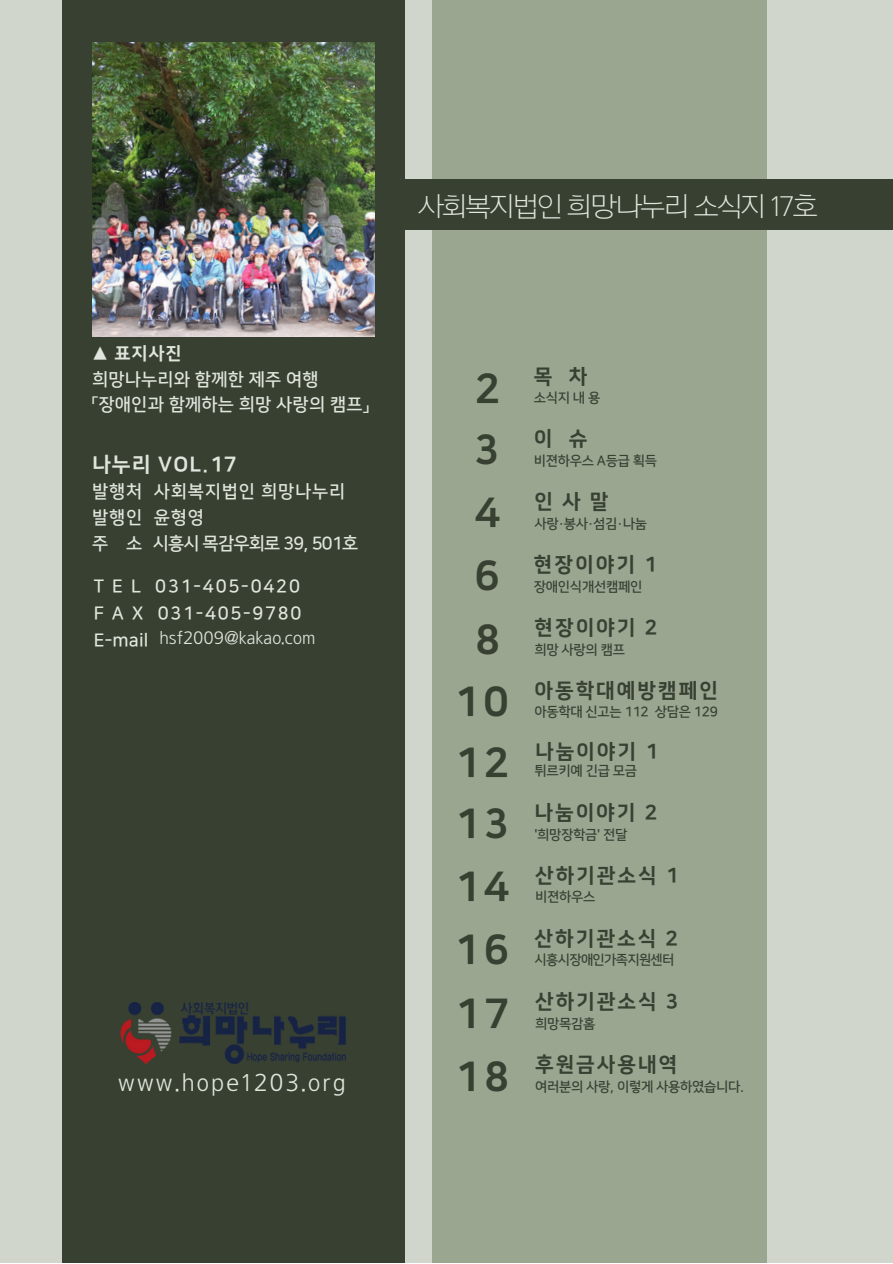
<style>
.page{position:relative;width:893px;height:1264px;background:#fff}
.page>*{position:absolute;margin:0;border:0;box-sizing:border-box;transform-origin:0 0}
.t1{font:40.8px "Nanum Square EB";letter-spacing:.1em;color:#384032}
.t2{font:28.5px "Arita dotum Light OTF";letter-spacing:-.065em;color:#e1e6dd}
.t3{font:24.45px "Arita dotum Medium OTF";letter-spacing:.09em;color:#e1e6dd}
.t4{font:20.7px "Nanum Square EB";letter-spacing:.05em;color:#e1e6dd}
.t5{font:20.4px "Nanum Square EB";letter-spacing:.1em;color:#384032}
.t6{font:18px "Nanum Square B";letter-spacing:.095em;color:#e1e6dd}
.t7{font:18px "Arita dotum Medium OTF";color:#e1e6dd}
.t8{font:17.7px "Nanum Square B";letter-spacing:.015em;color:#e1e6dd}
.t9{font:17.7px "Nanum Square B";letter-spacing:-.04em;color:#e1e6dd}
.t10{font:17.7px "Nanum Square B";letter-spacing:.05em;color:#e1e6dd}
.t11{font:17.7px "Nanum Square EB";color:#e1e6dd}
.t12{font:13.5px "Nanum Square B";letter-spacing:-.02em;color:#384032}
.t13{font:13.5px "Nanum Square B";letter-spacing:-.05em;color:#384032}
</style>
<div class="page">
<div style="left:0;top:0;width:892px;height:1262px;background:#d0d6cc"></div>
<div style="left:62px;top:0;width:342px;height:1262px;background:#384032"></div>
<img style="left:92px;top:43px;width:282px;height:293px">
<div style="left:432px;top:0;width:335px;height:1262px;background:#9ba691"></div>
<div style="left:387px;top:179px;width:505px;height:51px;background:#384032"></div>
<img style="left:120px;top:1002px;width:226px;height:61px">
<p class="t2" style="left:418px;top:193px;width:401px">사회복지법인 희망나누리 소식지 17호</p>
<p class="t11" style="left:92px;top:344px;width:91px">▲ 표지사진</p>
<p class="t8" style="left:92px;top:369px;width:228px">희망나누리와 함께한 제주 여행</p>
<p class="t8" style="left:92px;top:395px;width:278px">「장애인과 함께하는 희망 사랑의 캠프」</p>
<p class="t4" style="left:92px;top:453px;width:146px">나누리 VOL.17</p>
<p class="t10" style="left:92px;top:482px;width:255px">발행처 사회복지법인 희망나누리</p>
<p class="t8" style="left:92px;top:508px;width:113px">발행인 윤형영</p>
<p class="t9" style="left:92px;top:533px;width:267px">주 소 시흥시 목감우회로 39, 501호</p>
<p class="t6" style="left:94px;top:576px;width:208px">T E L 031-405-0420</p>
<p class="t6" style="left:94px;top:603px;width:209px">F A X 031-405-9780</p>
<p class="t6" style="left:94px;top:630px;width:56px">E-mail</p>
<p class="t7" style="left:159px;top:629px;width:157px">hsf2009@kakao.com</p>
<p class="t3" style="left:118px;top:1071px;width:229px">www.hope1203.org</p>
<p class="t1" style="left:475px;top:367px;width:27px">2</p>
<p class="t1" style="left:474px;top:428px;width:27px">3</p>
<p class="t1" style="left:475px;top:491px;width:27px">4</p>
<p class="t1" style="left:474px;top:554px;width:27px">6</p>
<p class="t1" style="left:475px;top:618px;width:27px">8</p>
<p class="t1" style="left:454px;top:680px;width:56px">10</p>
<p class="t1" style="left:454px;top:741px;width:56px">12</p>
<p class="t1" style="left:454px;top:802px;width:56px">13</p>
<p class="t1" style="left:454px;top:865px;width:56px">14</p>
<p class="t1" style="left:454px;top:928px;width:56px">16</p>
<p class="t1" style="left:454px;top:991px;width:56px">17</p>
<p class="t1" style="left:454px;top:1054px;width:56px">18</p>
<p class="t5" style="left:533px;top:365px;width:55px">목 차</p>
<p class="t12" style="left:533px;top:391px;width:68px">소식지 내 용</p>
<p class="t5" style="left:533px;top:428px;width:55px">이 슈</p>
<p class="t12" style="left:533px;top:453px;width:125px">비젼하우스 A등급 획득</p>
<p class="t5" style="left:534px;top:490px;width:76px">인사말</p>
<p class="t12" style="left:534px;top:516px;width:114px">사랑·봉사·섬김·나눔</p>
<p class="t5" style="left:534px;top:553px;width:124px">현장이야기 1</p>
<p class="t12" style="left:534px;top:579px;width:110px">장애인식개선캠페인</p>
<p class="t5" style="left:534px;top:617px;width:124px">현장이야기 2</p>
<p class="t12" style="left:534px;top:642px;width:92px">희망 사랑의 캠프</p>
<p class="t5" style="left:534px;top:679px;width:185px">아동학대예방캠페인</p>
<p class="t12" style="left:534px;top:704px;width:185px">아동학대 신고는 112 상담은 129</p>
<p class="t5" style="left:535px;top:740px;width:124px">나눔이야기 1</p>
<p class="t12" style="left:534px;top:763px;width:104px">튀르키예 긴급 모금</p>
<p class="t5" style="left:534px;top:801px;width:124px">나눔이야기 2</p>
<p class="t12" style="left:534px;top:827px;width:95px">'희망장학금' 전달</p>
<p class="t5" style="left:535px;top:864px;width:145px">산하기관소식 1</p>
<p class="t12" style="left:535px;top:890px;width:62px">비젼하우스</p>
<p class="t5" style="left:534px;top:927px;width:145px">산하기관소식 2</p>
<p class="t13" style="left:534px;top:952px;width:141px">시흥시장애인가족지원센터</p>
<p class="t5" style="left:535px;top:990px;width:145px">산하기관소식 3</p>
<p class="t12" style="left:535px;top:1016px;width:62px">희망목감홈</p>
<p class="t5" style="left:535px;top:1054px;width:144px">후원금사용내역</p>
<p class="t12" style="left:535px;top:1079px;width:211px">여러분의 사랑, 이렇게 사용하였습니다.</p>
</div>
